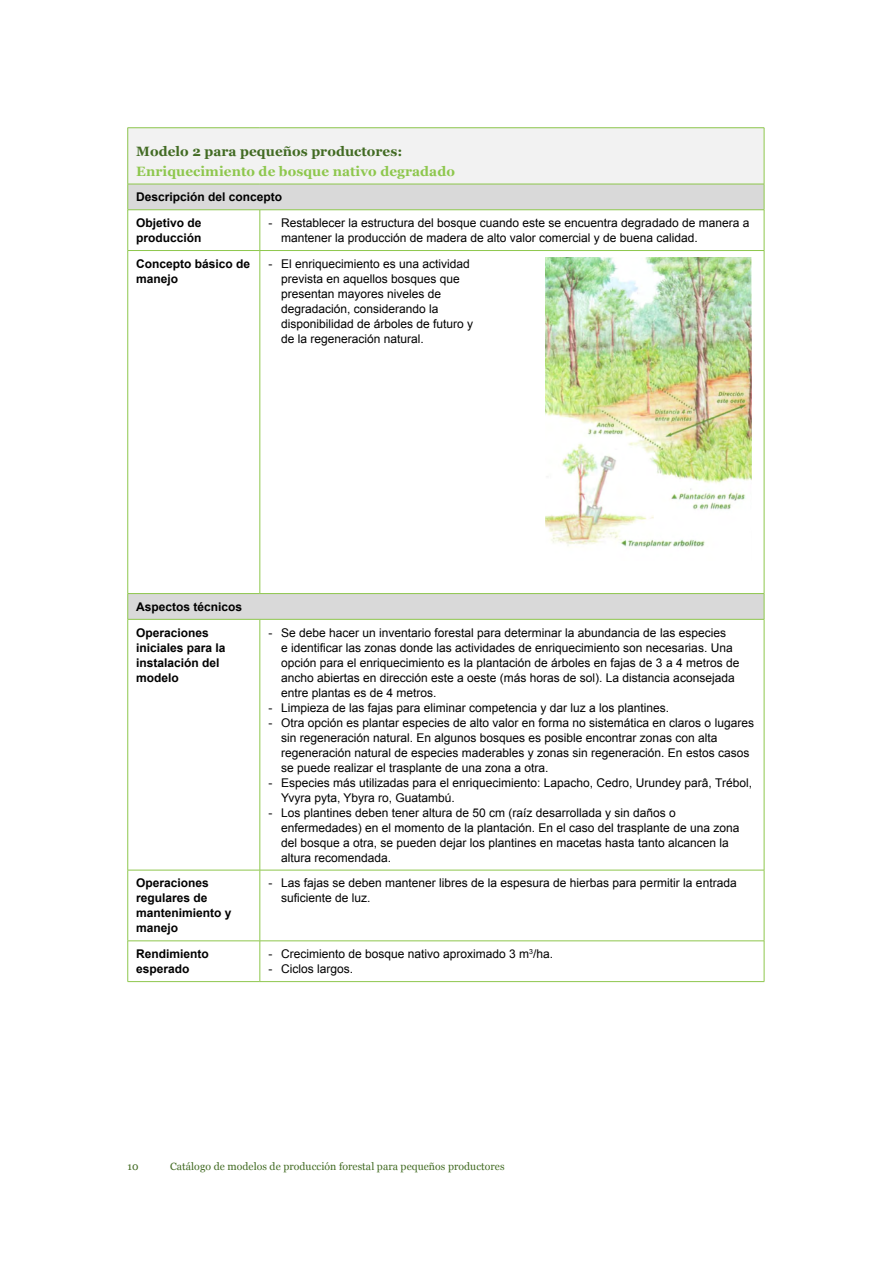
<style>
.page{position:relative;width:893px;height:1263px;background:#fff}
.page>*{position:absolute;margin:0;border:0;box-sizing:border-box;transform-origin:0 0}
.t1{font:700 13.5px "Georgia";letter-spacing:.005em;color:#8ec74d}
.t2{font:700 13.5px "Georgia";letter-spacing:.005em;color:#426b23}
.t3{font:12px/15px "Arial";color:#000}
.t4{font:700 12px/15px "Arial";color:#000}
.t5{font:10.5px "Georgia";letter-spacing:.005em;color:#426b23}
</style>
<div class="page">
<div style="left:128px;top:128px;width:636px;height:56px;background:#f2f2f2"></div>
<svg style="left:128px;top:185px;width:636px;height:434px"></svg>
<hr style="left:127px;top:128px;width:1px;height:56px;background:#8ec74d">
<hr style="left:128px;top:127px;width:132px;height:1px;background:#8ec74d">
<hr style="left:260px;top:127px;width:504px;height:1px;background:#8ec74d">
<hr style="left:128px;top:184px;width:132px;height:1px;background:#8ec74d">
<hr style="left:260px;top:184px;width:504px;height:1px;background:#8ec74d">
<hr style="left:764px;top:128px;width:1px;height:56px;background:#8ec74d">
<svg style="left:127px;top:184px;width:1px;height:26px"></svg>
<svg style="left:764px;top:184px;width:1px;height:26px"></svg>
<hr style="left:127px;top:210px;width:1px;height:40px;background:#8ec74d">
<hr style="left:127px;top:251px;width:1px;height:342px;background:#8ec74d">
<hr style="left:128px;top:209px;width:132px;height:1px;background:#8ec74d">
<hr style="left:128px;top:250px;width:132px;height:1px;background:#8ec74d">
<hr style="left:260px;top:210px;width:1px;height:40px;background:#8ec74d">
<hr style="left:260px;top:251px;width:1px;height:342px;background:#8ec74d">
<hr style="left:260px;top:209px;width:504px;height:1px;background:#8ec74d">
<hr style="left:764px;top:210px;width:1px;height:40px;background:#8ec74d">
<hr style="left:764px;top:251px;width:1px;height:342px;background:#8ec74d">
<hr style="left:260px;top:250px;width:504px;height:1px;background:#8ec74d">
<svg style="left:127px;top:594px;width:1px;height:25px"></svg>
<hr style="left:128px;top:593px;width:132px;height:1px;background:#8ec74d">
<hr style="left:260px;top:593px;width:504px;height:1px;background:#8ec74d">
<svg style="left:764px;top:594px;width:1px;height:25px"></svg>
<hr style="left:127px;top:619px;width:1px;height:251px;background:#8ec74d">
<hr style="left:127px;top:870px;width:1px;height:71px;background:#8ec74d">
<hr style="left:127px;top:941px;width:1px;height:40px;background:#8ec74d">
<hr style="left:128px;top:619px;width:132px;height:1px;background:#8ec74d">
<hr style="left:128px;top:870px;width:132px;height:1px;background:#8ec74d">
<hr style="left:128px;top:940px;width:132px;height:1px;background:#8ec74d">
<hr style="left:260px;top:619px;width:1px;height:251px;background:#8ec74d">
<hr style="left:260px;top:870px;width:1px;height:71px;background:#8ec74d">
<hr style="left:260px;top:941px;width:1px;height:40px;background:#8ec74d">
<hr style="left:260px;top:619px;width:504px;height:1px;background:#8ec74d">
<hr style="left:764px;top:619px;width:1px;height:251px;background:#8ec74d">
<hr style="left:764px;top:870px;width:1px;height:71px;background:#8ec74d">
<hr style="left:764px;top:941px;width:1px;height:40px;background:#8ec74d">
<hr style="left:260px;top:870px;width:504px;height:1px;background:#8ec74d">
<hr style="left:260px;top:940px;width:504px;height:1px;background:#8ec74d">
<hr style="left:128px;top:981px;width:132px;height:1px;background:#8ec74d">
<hr style="left:260px;top:981px;width:504px;height:1px;background:#8ec74d">
<img style="left:545px;top:257px;width:207px;height:303px">
<p class="t2" style="left:136px;top:143px;width:268px">Modelo 2 para pequeños productores:</p>
<p class="t1" style="left:136px;top:162px;width:320px">Enriquecimiento de bosque nativo degradado</p>
<p class="t4" style="left:136px;top:184px;width:148px;line-height:25.8px">Descripción del concepto<br>Objetivo de</p>
<p class="t4" style="left:136px;top:231px;width:67px">producción</p>
<p class="t3" style="left:281px;top:215px;width:470px;text-indent:-13px">- Restablecer la estructura del bosque cuando este se encuentra degradado de manera a mantener la producción de madera de alto valor comercial y de buena calidad.</p>
<p class="t4" style="left:136px;top:256px;width:116px">Concepto básico de manejo</p>
<p class="t3" style="left:281px;top:256px;width:194px;text-indent:-13px">- El enriquecimiento es una actividad prevista en aquellos bosques que presentan mayores niveles de degradación, considerando la disponibilidad de árboles de futuro y de la regeneración natural.</p>
<p class="t4" style="left:136px;top:594px;width:108px;line-height:25.8px">Aspectos técnicos<br>Operaciones</p>
<p class="t4" style="left:136px;top:640px;width:91px">iniciales para la instalación del modelo</p>
<p class="t3" style="left:281px;top:625px;width:460px;text-indent:-13px">- Se debe hacer un inventario forestal para determinar la abundancia de las especies<br>e identificar las zonas donde las actividades de enriquecimiento son necesarias. Una opción para el enriquecimiento es la plantación de árboles en fajas de 3 a 4 metros de ancho abiertas en dirección este a oeste (más horas de sol). La distancia aconsejada entre plantas es de 4 metros.</p>
<p class="t3" style="left:268px;top:700px;width:402px">- Limpieza de las fajas para eliminar competencia y dar luz a los plantines.</p>
<p class="t3" style="left:281px;top:715px;width:474px;text-indent:-13px">- Otra opción es plantar especies de alto valor en forma no sistemática en claros o lugares sin regeneración natural. En algunos bosques es posible encontrar zonas con alta regeneración natural de especies maderables y zonas sin regeneración. En estos casos se puede realizar el trasplante de una zona a otra.</p>
<p class="t3" style="left:281px;top:775px;width:472px;text-indent:-13px">- Especies más utilizadas para el enriquecimiento: Lapacho, Cedro, Urundey parâ, Trébol,<br>Yvyra pyta, Ybyra ro, Guatambú.</p>
<p class="t3" style="left:281px;top:805px;width:460px;text-indent:-13px">- Los plantines deben tener altura de 50 cm (raíz desarrollada y sin daños o enfermedades) en el momento de la plantación. En el caso del trasplante de una zona del bosque a otra, se pueden dejar los plantines en macetas hasta tanto alcancen la altura recomendada.</p>
<p class="t4" style="left:136px;top:876px;width:97px">Operaciones regulares de mantenimiento y manejo</p>
<p class="t3" style="left:281px;top:876px;width:457px;text-indent:-13px">- Las fajas se deben mantener libres de la espesura de hierbas para permitir la entrada suficiente de luz.</p>
<p class="t4" style="left:136px;top:947px;width:74px">Rendimiento esperado</p>
<p class="t3" style="left:268px;top:946px;width:286px">- Crecimiento de bosque nativo aproximado 3 m<sup>3</sup>/ha.</p>
<p class="t3" style="left:268px;top:961px;width:86px">- Ciclos largos.</p>
<p class="t5" style="left:128px;top:1160px;width:13px">10</p>
<p class="t5" style="left:170px;top:1160px;width:336px">Catálogo de modelos de producción forestal para pequeños productores</p>
</div>
